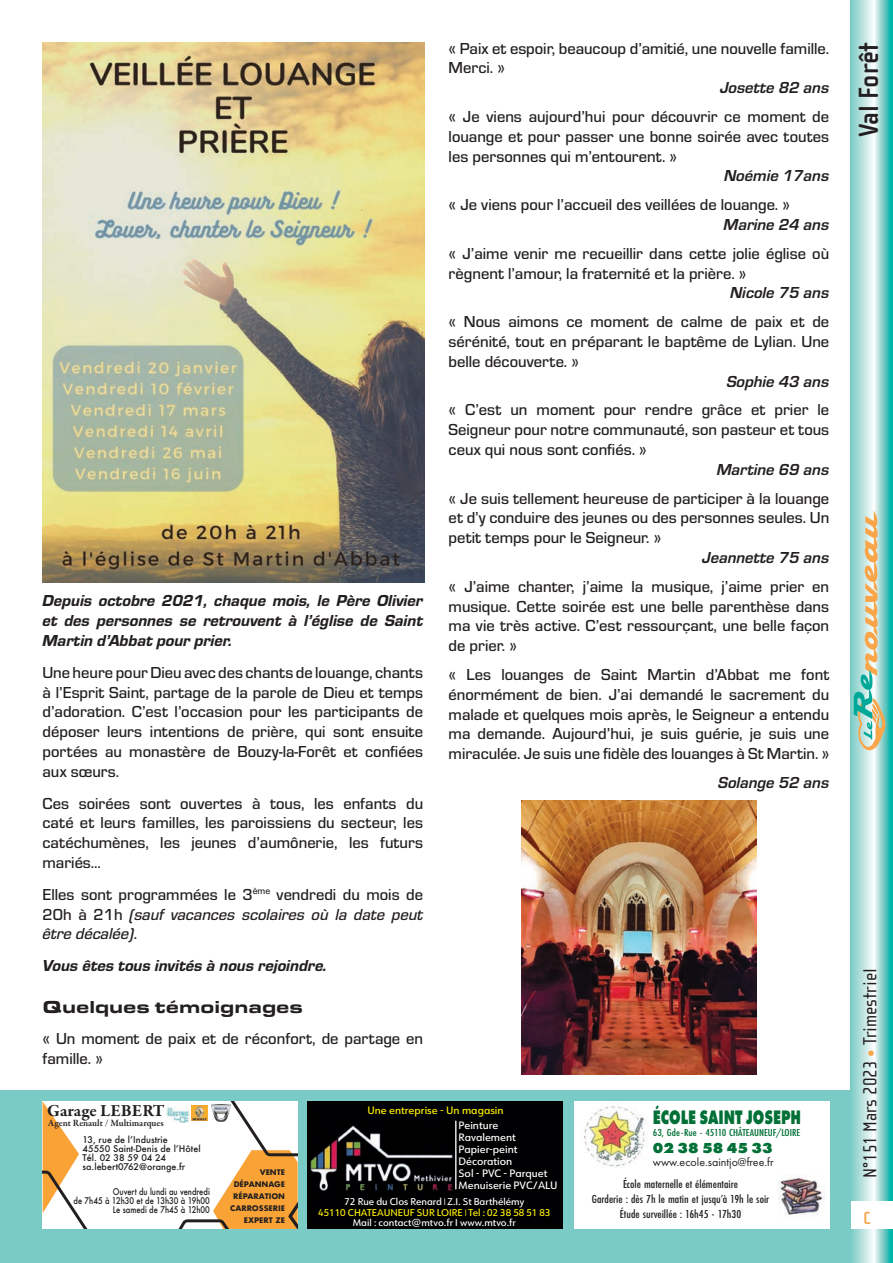
<style>
.page{position:relative;width:893px;height:1263px;background:#fff}
.page>*{position:absolute;margin:0;border:0;box-sizing:border-box;transform-origin:0 0}
.t1{font:700 28.5px "Cholla Sans OT";color:#231f20}
.t2{font:800 20.25px "Futura PT";color:#007036;scale:.7 1}
.t3{font:19.5px "Cholla Sans OT";color:#231f20}
.t4{font:900 18px "Eurostile Ext";color:#231f20}
.t5{font:700 18px "Cholla Sans OT";color:#f9a64a}
.t6{font:700 17.25px "Garamond Premr Pro";color:#231f20}
.t7{font:500 16.5px/19.8px "Eurostile";color:#231f20;text-align:justify}
.t8{font:16.5px/19.8px "Eurostile Hea Ita";color:#231f20;text-align:justify}
.t9{font:italic 700 16.5px "Eurostile";color:#231f20}
.t10{font:16.5px/19.8px "Eurostile Med Ita";color:#231f20}
.t11{font:800 15px "Futura PT";color:#007036}
.t12{font:500 12px/15px "Futura PT Cond";color:#231f20;text-align:center;scale:1.07 1}
.t13{font:12px "Futura PT";color:#231f20}
.t14{font:500 10.5px/12px "URW Form";color:#fff}
.t15{font:500 10.5px "Futura PT Cond";color:#007036;scale:1.15 1}
.t16{font:500 10.5px "URW Form";color:#fff101}
.t17{font:600 9.75px "Garamond Premr Pro";letter-spacing:-.005em;color:#231f20}
.t18{font:500 9.6px/11.6px "URW Form";color:#fff101;text-align:center}
.t19{font:500 9.6px "URW Form";color:#fff}
.t20{font:500 9px/9px "Futura";color:#231f20}
.t21{font:500 9px/9px "Futura";color:#231f20;text-align:right;scale:.84 1}
.t22{font:700 7.5px/12px "Futura";color:#231f20;text-align:right}
.s1{font-family:"Eurostile";font-weight:500}
.s2{color:#fff}
.s3{color:#f9a64a}
</style>
<div class="page">
<svg style="left:850px;top:0;width:43px;height:1263px;background:#95d9d4"></svg>
<svg style="left:854px;top:510px;width:33px;height:242px;background:#b0ceb8"></svg>
<div style="left:850px;top:1201px;width:43px;height:28px;background:#fff"></div>
<div style="left:0;top:1091px;width:850px;height:172px;background:#7acbc6"></div>
<div style="left:43px;top:1101px;width:255px;height:128px;background:#fff"></div>
<svg style="left:43px;top:1102px;width:45px;height:127px"></svg>
<svg style="left:178px;top:1101px;width:120px;height:128px"></svg>
<img style="left:167px;top:1107px;width:23px;height:16px">
<img style="left:192px;top:1105px;width:16px;height:16px">
<img style="left:211px;top:1104px;width:19px;height:17px">
<div style="left:574px;top:1101px;width:255px;height:128px;background:#fff"></div>
<img style="left:584px;top:1106px;width:61px;height:61px">
<img style="left:778px;top:1174px;width:46px;height:41px">
<img style="left:522px;top:800px;width:234px;height:275px">
<img style="left:43px;top:43px;width:381px;height:540px">
<div style="left:307px;top:1101px;width:255px;height:128px;background:#000002"></div>
<img style="left:310px;top:1120px;width:147px;height:71px">
<hr style="left:455px;top:1121px;width:1px;height:68px;background:#fff">
<p class="t8" style="left:43px;top:590px;width:382px">Depuis octobre 2021, chaque mois, le Père Olivier et des personnes se retrouvent à l’église de Saint Martin d’Abbat pour prier.</p>
<p class="t7" style="left:43px;top:661px;width:382px">Une heure pour Dieu avec des chants de louange, chants à l’Esprit Saint, partage de la parole de Dieu et temps d’adoration. C’est l’occasion pour les participants de déposer leurs intentions de prière, qui sont ensuite portées au monastère de Bouzy-la-Forêt et confiées aux sœurs.</p>
<p class="t7" style="left:43px;top:792px;width:382px">Ces soirées sont ouvertes à tous, les enfants du caté et leurs familles, les paroissiens du secteur, les catéchumènes, les jeunes d’aumônerie, les futurs mariés…</p>
<p class="t7" style="left:43px;top:883px;width:382px">Elles sont programmées le 3<sup>ème</sup> vendredi du mois de</p>
<p class="t10" style="left:43px;top:903px;width:382px"><span class="s1">20h à 21h</span> (sauf vacances scolaires où la date peut être décalée)<span class="s1">.</span></p>
<p class="t8" style="left:43px;top:955px;width:286px">Vous êtes tous invités à nous rejoindre.</p>
<p class="t4" style="left:43px;top:993px;width:262px">Quelques témoignages</p>
<p class="t7" style="left:43px;top:1028px;width:382px">« Un moment de paix et de réconfort, de partage en famille. »</p>
<p class="t7" style="left:449px;top:37px;width:382px">« Paix et espoir, beaucoup d’amitié, une nouvelle famille.<br>Merci. »</p>
<p class="t9" style="left:720px;top:77px;width:111px">Josette 82 ans</p>
<p class="t7" style="left:449px;top:106px;width:382px">« Je viens aujourd’hui pour découvrir ce moment de louange et pour passer une bonne soirée avec toutes les personnes qui m’entourent. »</p>
<p class="t9" style="left:724px;top:165px;width:106px">Noémie 17ans</p>
<p class="t7" style="left:449px;top:194px;width:343px">« Je viens pour l’accueil des veillées de louange. »</p>
<p class="t9" style="left:724px;top:213px;width:107px">Marine 24 ans</p>
<p class="t7" style="left:449px;top:242px;width:382px">« J’aime venir me recueillir dans cette jolie église où règnent l’amour, la fraternité et la prière. »</p>
<p class="t9" style="left:730px;top:282px;width:101px">Nicole 75 ans</p>
<p class="t7" style="left:449px;top:311px;width:382px">« Nous aimons ce moment de calme de paix et de sérénité, tout en préparant le baptême de Lylian. Une belle découverte. »</p>
<p class="t9" style="left:727px;top:370px;width:104px">Sophie 43 ans</p>
<p class="t7" style="left:449px;top:399px;width:382px">« C’est un moment pour rendre grâce et prier le Seigneur pour notre communauté, son pasteur et tous ceux qui nous sont confiés. »</p>
<p class="t9" style="left:717px;top:458px;width:114px">Martine 69 ans</p>
<p class="t7" style="left:449px;top:487px;width:382px">« Je suis tellement heureuse de participer à la louange et d’y conduire des jeunes ou des personnes seules. Un petit temps pour le Seigneur. »</p>
<p class="t9" style="left:702px;top:546px;width:128px">Jeannette 75 ans</p>
<p class="t7" style="left:449px;top:575px;width:382px">« J’aime chanter, j’aime la musique, j’aime prier en musique. Cette soirée est une belle parenthèse dans ma vie très active. C’est ressourçant, une belle façon de prier. »</p>
<p class="t7" style="left:449px;top:664px;width:382px">« Les louanges de Saint Martin d’Abbat me font énormément de bien. J’ai demandé le sacrement du malade et quelques mois après, le Seigneur a entendu ma demande. Aujourd’hui, je suis guérie, je suis une miraculée. Je suis une fidèle des louanges à St Martin. »</p>
<p class="t9" style="left:718px;top:771px;width:112px">Solange 52 ans</p>
<p class="t6" style="left:47px;top:1099px;width:119px">Garage LEBERT</p>
<p class="t17" style="left:48px;top:1117px;width:117px">Agent Renault / Multimarques</p>
<p class="t20" style="left:83px;top:1135px;width:120px">13, rue de lʼIndustrie<br>45550 Saint-Denis de lʼHôtel<br>Tél. 02 38 59 04 24 sa.lebert0762@orange.fr</p>
<p class="t21" style="left:74px;top:1186px;width:164px">Ouvert du lundi au vendredi<br>de 7h45 à 12h30 et de 13h30 à 19h00<br>Le samedi de 7h45 à 12h00</p>
<p class="t22" style="left:230px;top:1166px;width:56px">VENTE<br>DÉPANNAGE<br>RÉPARATION<br>CARROSSERIE<br>EXPERT ZE</p>
<p class="t16" style="left:367px;top:1103px;width:138px">Une entreprise - Un magasin</p>
<p class="t14" style="left:459px;top:1119px;width:100px">Peinture<br>Ravalement<br>Papier-peint<br>Décoration<br>Sol - PVC - Parquet<br>Menuiserie PVC/ALU</p>
<p class="t18" style="left:318px;top:1195px;width:234px"><span class="s2">72 Rue du Clos Renard</span> <span class="s2">❘ Z.I. St Barthélémy<br></span>45110 CHATEAUNEUF SUR LOIRE ❘ Tel : 02 38 58 51 83</p>
<p class="t19" style="left:353px;top:1216px;width:165px">Mail : contact@mtvo.fr I www.mtvo.fr</p>
<p class="t2" style="left:653px;top:1104px;width:213px">ÉCOLE SAINT JOSEPH</p>
<p class="t15" style="left:653px;top:1127px;width:130px">63, Gde-Rue - 45110 CHÂTEAUNEUF/LOIRE</p>
<p class="t11" style="left:653px;top:1138px;width:122px">02 38 58 45 33</p>
<p class="t13" style="left:653px;top:1155px;width:122px">www.ecole.saintjo@free.fr</p>
<p class="t12" style="left:592px;top:1176px;width:167px">École maternelle et élémentaire<br>Garderie : dès 7h le matin et jusqu’à 19h le soir<br>Étude surveillée : 16h45 - 17h30</p>
<h1 class="t1" style="left:853px;top:137px;width:96px;rotate:-90deg">Val Forêt</h1>
<p class="t3" style="left:860px;top:1178px;width:211px;rotate:-90deg">N°151 Mars 2023 <span class="s3">•</span> Trimestriel</p>
<p class="t5" style="left:863px;top:1208px;width:9px">C</p>
</div>
